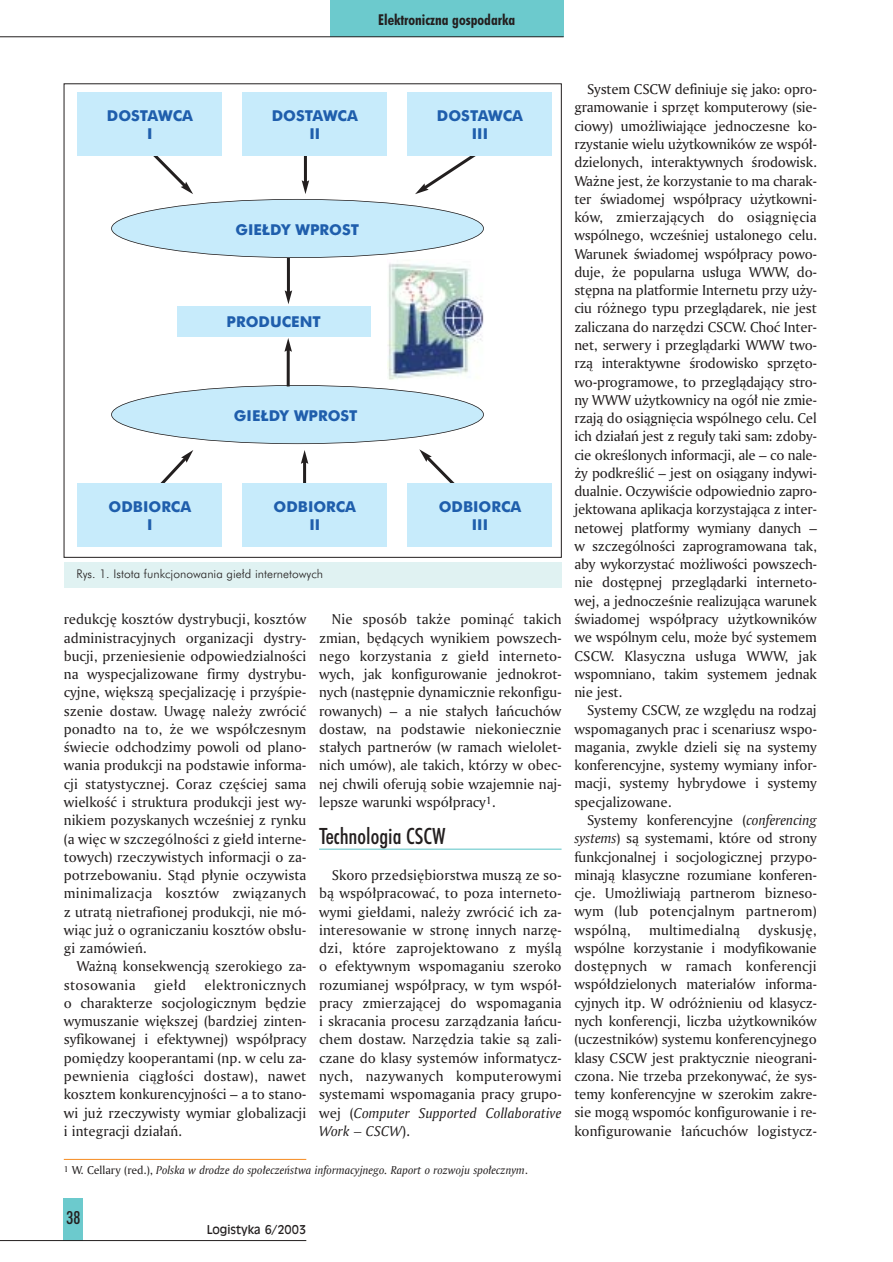
<style>
.page{position:relative;width:893px;height:1262px;background:#fff}
.page>*{position:absolute;margin:0;border:0;box-sizing:border-box;transform-origin:0 0}
.t1{font:500 condensed 22.5px "Futura PL";color:#231f1f}
.t2{font:500 condensed 18px "Futura PL";color:#231f1f}
.t3{font:15px/18.3px "Amerigo PL Roman A";color:#231f1f;text-align:justify}
.t4{font:700 15px/18px "Futura PL";color:#1f5eac;text-align:center}
.t5{font:15px/18.3px "Amerigo PL Italic A";letter-spacing:.005em;color:#231f1f}
.t6{font:700 condensed 15px "Futura PL";color:#231f1f}
.t7{font:12px "Amerigo PL Italic A";color:#231f1f}
.t8{font:300 12px "Futura PL";color:#231f1f}
.t9{font:12px "Incised 901 PL";color:#231f1f}
.s1{font-family:"Amerigo PL Roman A"}
.s2{font-family:"Amerigo PL Italic A"}
</style>
<div class="page">
<div style="left:64px;top:1198px;width:19px;height:42px;background:#6ccacd"></div>
<div style="left:330px;top:0;width:233px;height:37px;background:#6ccacd"></div>
<hr style="left:0;top:36px;width:563px;height:1px;background:#231f1f">
<hr style="left:0;top:1240px;width:306px;height:1px;background:#231f1f">
<hr style="left:319px;top:848px;width:242px;height:1px;background:#6ccacd">
<div style="left:64px;top:562px;width:497px;height:25px;background:#e0f2f2"></div>
<hr style="left:64px;top:1159px;width:242px;height:1px;background:#f68b1e">
<div style="left:177px;top:306px;width:193px;height:30px;background:#c7ebfb"></div>
<svg style="left:153px;top:156px;width:40px;height:38px"></svg>
<svg style="left:160px;top:450px;width:33px;height:33px"></svg>
<hr style="left:303px;top:461px;width:3px;height:26px;background:#231f1f">
<svg style="left:301px;top:450px;width:7px;height:14px"></svg>
<hr style="left:287px;top:258px;width:3px;height:35px;background:#231f1f">
<svg style="left:285px;top:290px;width:7px;height:14px"></svg>
<hr style="left:304px;top:153px;width:3px;height:30px;background:#231f1f">
<svg style="left:302px;top:180px;width:7px;height:14px"></svg>
<svg style="left:419px;top:449px;width:36px;height:34px"></svg>
<svg style="left:415px;top:156px;width:61px;height:38px"></svg>
<div style="left:78px;top:483px;width:144px;height:64px;background:#c7ebfb"></div>
<div style="left:78px;top:92px;width:144px;height:64px;background:#c7ebfb"></div>
<div style="left:407px;top:483px;width:145px;height:64px;background:#c7ebfb"></div>
<div style="left:407px;top:92px;width:145px;height:64px;background:#c7ebfb"></div>
<div style="left:242px;top:92px;width:145px;height:64px;background:#c7ebfb"></div>
<div style="left:111px;top:199px;width:372px;height:59px;background:#c7ebfb;border-radius:50%"></div>
<div style="left:111px;top:199px;width:373px;height:59px;border:2px solid #231f1f;border-radius:50%"></div>
<div style="left:111px;top:385px;width:372px;height:59px;background:#c7ebfb;border-radius:50%"></div>
<div style="left:111px;top:385px;width:373px;height:59px;border:2px solid #231f1f;border-radius:50%"></div>
<img style="left:387px;top:263px;width:97px;height:117px">
<hr style="left:287px;top:349px;width:3px;height:37px;background:#231f1f">
<svg style="left:284px;top:338px;width:8px;height:14px"></svg>
<div style="left:242px;top:483px;width:145px;height:64px;background:#c7ebfb"></div>
<p class="t6" style="left:378px;top:14px;width:138px">Elektroniczna gospodarka</p>
<p class="t4" style="left:107px;top:108px;width:88px">DOSTAWCA<br>I</p>
<p class="t4" style="left:109px;top:499px;width:84px">ODBIORCA<br>I</p>
<p class="t4" style="left:272px;top:108px;width:88px">DOSTAWCA<br>II</p>
<p class="t4" style="left:235px;top:222px;width:125px">GIE¸DY WPROST</p>
<p class="t4" style="left:226px;top:314px;width:96px">PRODUCENT</p>
<p class="t4" style="left:234px;top:409px;width:125px">GIE¸DY WPROST</p>
<p class="t4" style="left:273px;top:499px;width:84px">ODBIORCA<br>II</p>
<p class="t8" style="left:77px;top:569px;width:248px">Rys. 1. Istota funkcjonowania gie∏d internetowych</p>
<p class="t4" style="left:437px;top:108px;width:88px">DOSTAWCA<br>III</p>
<p class="t4" style="left:438px;top:499px;width:84px">ODBIORCA<br>III</p>
<p class="t3" style="left:64px;top:611px;width:244px">redukcj´ kosztów dystrybucji, kosztów administracyjnych organizacji dystry&shy;bucji, przeniesienie odpowiedzialnoÊci na wyspecjalizowane firmy dystrybu&shy;cyjne, wi´kszà specjalizacj´ i przyÊpie&shy;szenie dostaw. Uwag´ nale˝y zwróciç ponadto na to, ˝e we wspó∏czesnym Êwiecie odchodzimy powoli od plano&shy;wania produkcji na podstawie informa&shy;cji statystycznej. Coraz cz´Êciej sama wielkoÊç i struktura produkcji jest wy&shy;nikiem pozyskanych wczeÊniej z rynku (a wi´c w szczególnoÊci z gie∏d interne&shy;towych) rzeczywistych informacji o za&shy;potrzebowaniu. Stàd p∏ynie oczywista minimalizacja kosztów zwiàzanych z utratà nietrafionej produkcji, nie mó&shy;wiàc ju˝ o ograniczaniu kosztów obs∏u&shy;gi zamówieƒ.</p>
<p class="t3" style="left:64px;top:958px;width:244px;text-indent:13px">Wa˝nà konsekwencjà szerokiego za&shy;stosowania gie∏d elektronicznych o charakterze socjologicznym b´dzie wymuszanie wi´kszej (bardziej zinten&shy;syfikowanej i efektywnej) wspó∏pracy pomi´dzy kooperantami (np. w celu za&shy;pewnienia ciàg∏oÊci dostaw), nawet kosztem konkurencyjnoÊci – a to stano&shy;wi ju˝ rzeczywisty wymiar globalizacji i integracji dzia∏aƒ.</p>
<p class="t3" style="left:319px;top:611px;width:244px;text-indent:13px">Nie sposób tak˝e pominàç takich zmian, b´dàcych wynikiem powszech&shy;nego korzystania z gie∏d interneto&shy;wych, jak konfigurowanie jednokrot&shy;nych (nast´pnie dynamicznie rekonfigu&shy;rowanych) – a nie sta∏ych ∏aƒcuchów dostaw, na podstawie niekoniecznie sta∏ych partnerów (w ramach wielolet&shy;nich umów), ale takich, którzy w obec&shy;nej chwili oferujà sobie wzajemnie naj&shy;lepsze warunki wspó∏pracy<sup>1</sup>.</p>
<h1 class="t1" style="left:319px;top:827px;width:128px">Technologia CSCW</h1>
<p class="t3" style="left:319px;top:867px;width:244px;text-indent:13px">Skoro przedsi´biorstwa muszà ze so&shy;bà wspó∏pracowaç, to poza interneto&shy;wymi gie∏dami, nale˝y zwróciç ich za&shy;interesowanie w stron´ innych narz´- dzi, które zaprojektowano z myÊlà o efektywnym wspomaganiu szeroko rozumianej wspó∏pracy, w tym wspó∏- pracy zmierzajàcej do wspomagania i skracania procesu zarzàdzania ∏aƒcu&shy;chem dostaw. Narz´dzia takie sà zali&shy;czane do klasy systemów informatycz&shy;nych, nazywanych komputerowymi systemami wspomagania pracy grupo-</p>
<p class="t5" style="left:319px;top:1104px;width:244px"><span class="s1">wej (</span>Computer Supported Collaborative<br>Work – CSCW<span class="s1">).</span></p>
<p class="t7" style="left:64px;top:1165px;width:465px"><sup>1</sup> <span class="s1">W. Cellary (red.),</span> Polska w drodze do spo∏eczeƒstwa informacyjnego. Raport o rozwoju spo∏ecznym<span class="s1">.</span></p>
<p class="t3" style="left:574px;top:81px;width:244px;text-indent:13px">System CSCW definiuje si´ jako: opro&shy;gramowanie i sprz´t komputerowy (sie&shy;ciowy) umo˝liwiajàce jednoczesne ko&shy;rzystanie wielu u˝ytkowników ze wspó∏- dzielonych, interaktywnych Êrodowisk.<br>Wa˝ne jest, ˝e korzystanie to ma charak&shy;ter Êwiadomej wspó∏pracy u˝ytkowni&shy;ków, zmierzajàcych do osiàgni´cia wspólnego, wczeÊniej ustalonego celu.<br>Warunek Êwiadomej wspó∏pracy powo&shy;duje, ˝e popularna us∏uga WWW, do&shy;st´pna na platformie Internetu przy u˝y&shy;ciu ró˝nego typu przeglàdarek, nie jest zaliczana do narz´dzi CSCW. Choç Inter&shy;net, serwery i przeglàdarki WWW two&shy;rzà interaktywne Êrodowisko sprz´to&shy;wo-programowe, to przeglàdajàcy stro&shy;ny WWW u˝ytkownicy na ogó∏ nie zmie&shy;rzajà do osiàgni´cia wspólnego celu. Cel ich dzia∏aƒ jest z regu∏y taki sam: zdoby&shy;cie okreÊlonych informacji, ale – co nale-˝y podkreÊliç – jest on osiàgany indywi&shy;dualnie. OczywiÊcie odpowiednio zapro&shy;jektowana aplikacja korzystajàca z inter&shy;netowej platformy wymiany danych – w szczególnoÊci zaprogramowana tak, aby wykorzystaç mo˝liwoÊci powszech&shy;nie dost´pnej przeglàdarki interneto&shy;wej, a jednoczeÊnie realizujàca warunek Êwiadomej wspó∏pracy u˝ytkowników we wspólnym celu, mo˝e byç systemem CSCW. Klasyczna us∏uga WWW, jak wspomniano, takim systemem jednak nie jest.</p>
<p class="t3" style="left:574px;top:702px;width:244px;text-indent:13px">Systemy CSCW, ze wzgl´du na rodzaj wspomaganych prac i scenariusz wspo&shy;magania, zwykle dzieli si´ na systemy konferencyjne, systemy wymiany infor&shy;macji, systemy hybrydowe i systemy specjalizowane.</p>
<p class="t3" style="left:574px;top:812px;width:244px;text-indent:13px">Systemy konferencyjne (<span class="s2">conferencing systems</span>) sà systemami, które od strony funkcjonalnej i socjologicznej przypo&shy;minajà klasyczne rozumiane konferen&shy;cje. Umo˝liwiajà partnerom bizneso&shy;wym (lub potencjalnym partnerom) wspólnà, multimedialnà dyskusj´, wspólne korzystanie i modyfikowanie dost´pnych w ramach konferencji wspó∏dzielonych materia∏ów informa&shy;cyjnych itp. W odró˝nieniu od klasycz&shy;nych konferencji, liczba u˝ytkowników (uczestników) systemu konferencyjnego klasy CSCW jest praktycznie nieograni&shy;czona. Nie trzeba przekonywaç, ˝e sys&shy;temy konferencyjne w szerokim zakre&shy;sie mogà wspomóc konfigurowanie i re&shy;konfigurowanie ∏aƒcuchów logistycz-</p>
<p class="t2" style="left:66px;top:1211px;width:15px">38</p>
<p class="t9" style="left:207px;top:1225px;width:101px">Logistyka 6/2003</p>
</div>
